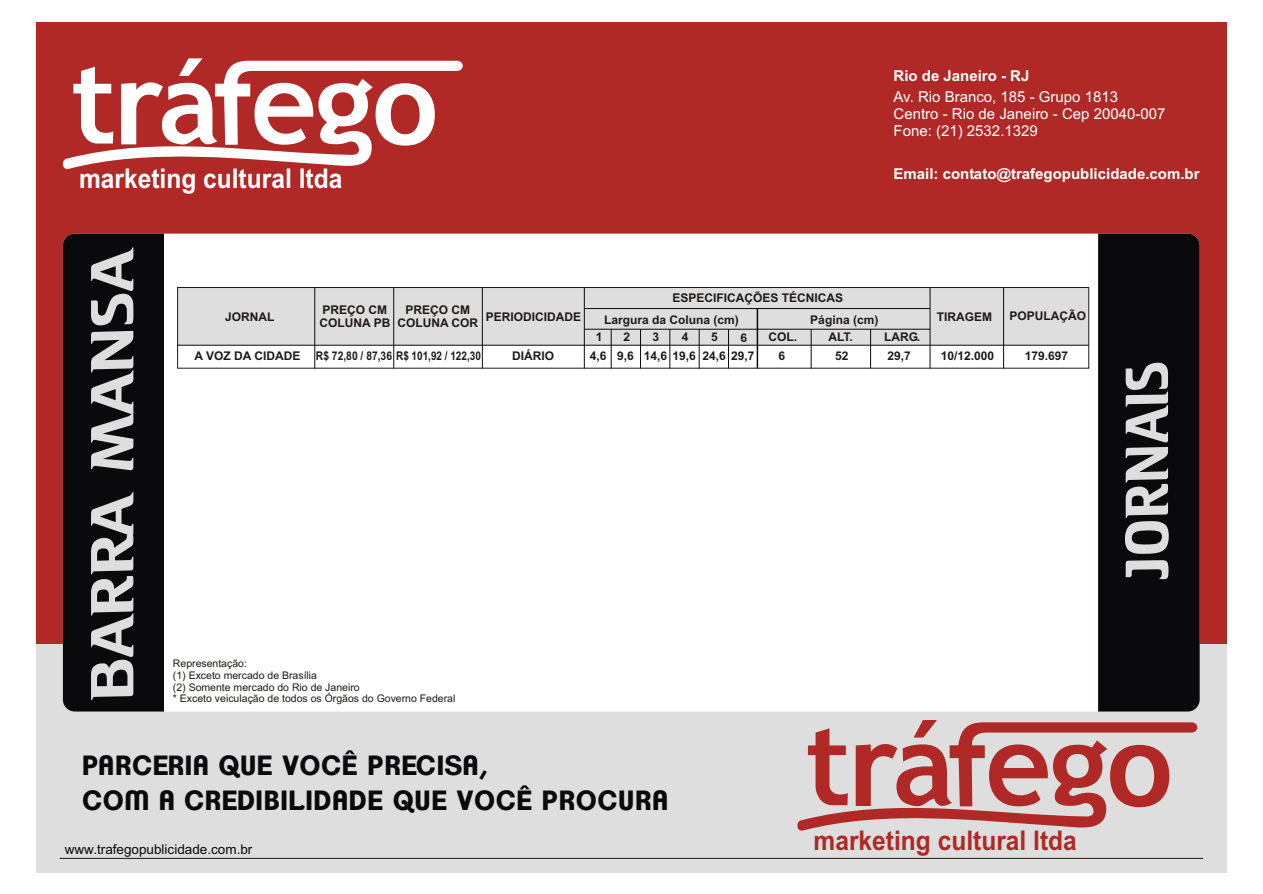
<style>
.page{position:relative;width:1263px;height:894px;background:#fff}
.page>*{position:absolute;margin:0;border:0;box-sizing:border-box;transform-origin:0 0}
.t1{font:italic 61.05px "Crillee It BT";color:#dedede;scale:1.15 1}
.t2{font:italic 61.05px "Crillee It BT";color:#dedede}
.t3{font:700 27.15px "Arial Narrow";color:#fff;scale:1.1 1}
.t4{font:700 27.15px "Arial Narrow";color:#b02926;scale:1.1 1}
.t5{font:700 27px/35.2px "Clemente P Dam";letter-spacing:.02em;color:#0a0a0d}
.t6{font:15px/16.8px "Arial";color:#fff}
.t7{font:700 15px "Arial";color:#fff}
.t8{font:13.5px "Arial";color:#0a0a0d}
.t9{font:700 12px/13.4px "Arial";color:#1f1a17}
.t10{font:700 12px "Arial";color:#1f1a17;scale:.86 1}
.t11{font:10.5px/11.7px "Arial";color:#1f1a17}
</style>
<div class="page">
<div style="left:36px;top:22px;width:1191px;height:851px;background:#dedede"></div>
<div style="left:36px;top:22px;width:1191px;height:622px;background:#b02926"></div>
<svg style="left:62px;top:58px;width:401px;height:112px"></svg>
<div style="left:63px;top:234px;width:1137px;height:478px;background:#fff;border-radius:12px"></div>
<div style="left:63px;top:234px;width:101px;height:478px;background:#0a0a0d"></div>
<div style="left:1098px;top:234px;width:102px;height:478px;background:#0a0a0d"></div>
<hr style="left:60px;top:858px;width:1143px;height:1px;background:#1f1a17">
<svg style="left:797px;top:720px;width:401px;height:111px"></svg>
<div style="left:178px;top:287px;width:911px;height:58px;background:#dedede"></div>
<hr style="left:1003px;top:288px;width:1px;height:81px;background:#0a0a0d">
<hr style="left:930px;top:288px;width:1px;height:81px;background:#0a0a0d">
<hr style="left:584px;top:288px;width:1px;height:81px;background:#0a0a0d">
<hr style="left:482px;top:288px;width:1px;height:81px;background:#0a0a0d">
<hr style="left:393px;top:288px;width:1px;height:81px;background:#0a0a0d">
<div style="left:177px;top:287px;width:912px;height:82px;border:1px solid #1f1a17"></div>
<hr style="left:314px;top:288px;width:1px;height:81px;background:#0a0a0d">
<hr style="left:757px;top:308px;width:1px;height:60px;background:#0a0a0d">
<hr style="left:178px;top:345px;width:911px;height:1px;background:#0a0a0d">
<hr style="left:584px;top:308px;width:346px;height:1px;background:#0a0a0d">
<hr style="left:611px;top:329px;width:1px;height:39px;background:#0a0a0d">
<hr style="left:584px;top:329px;width:174px;height:1px;background:#0a0a0d">
<hr style="left:640px;top:329px;width:1px;height:39px;background:#0a0a0d">
<hr style="left:669px;top:329px;width:1px;height:39px;background:#0a0a0d">
<hr style="left:699px;top:329px;width:1px;height:40px;background:#0a0a0d">
<hr style="left:728px;top:329px;width:1px;height:39px;background:#0a0a0d">
<hr style="left:757px;top:329px;width:173px;height:1px;background:#0a0a0d">
<hr style="left:811px;top:329px;width:1px;height:39px;background:#0a0a0d">
<hr style="left:870px;top:329px;width:1px;height:39px;background:#0a0a0d">
<h2 class="t3" style="left:79px;top:168px;width:241px">marketing cultural ltda</h2>
<p class="t7" style="left:894px;top:71px;width:137px">Rio de Janeiro - RJ</p>
<p class="t6" style="left:894px;top:90px;width:273px">Av. Rio Branco, 185 - Grupo 1813<br>Centro - Rio de Janeiro - Cep 20040-007<br>Fone: (21) 2532.1329</p>
<p class="t7" style="left:894px;top:168px;width:307px">Email: contato@trafegopublicidade.com.br</p>
<h1 class="t1" style="left:87px;top:695px;width:412px;rotate:-90deg">BARRA MANSA</h1>
<p class="t9" style="left:604px;top:287px;width:240px;line-height:22.6px;text-indent:68px">ESPECIFICAÇÕES TÉCNICAS<br>Largura da Coluna (cm)</p>
<p class="t9" style="left:225px;top:311px;width:51px">JORNAL</p>
<p class="t9" style="left:319px;top:304px;width:72px">PREÇO CM<br>COLUNA PB</p>
<p class="t9" style="left:397px;top:304px;width:82px;text-align:center">PREÇO CM<br>COLUNA COR</p>
<p class="t9" style="left:486px;top:311px;width:97px">PERIODICIDADE</p>
<p class="t9" style="left:937px;top:311px;width:57px">TIRAGEM</p>
<p class="t9" style="left:1010px;top:311px;width:78px">POPULAÇÃO</p>
<p class="t9" style="left:810px;top:314px;width:70px">Página (cm)</p>
<p class="t9" style="left:596px;top:331px;width:8px">1</p>
<p class="t9" style="left:624px;top:331px;width:8px">2</p>
<p class="t9" style="left:653px;top:331px;width:8px">3</p>
<p class="t9" style="left:682px;top:331px;width:8px">4</p>
<p class="t9" style="left:711px;top:331px;width:8px">5</p>
<p class="t9" style="left:740px;top:332px;width:8px">6</p>
<p class="t9" style="left:769px;top:331px;width:30px">COL.</p>
<p class="t9" style="left:829px;top:331px;width:26px">ALT.</p>
<p class="t9" style="left:884px;top:331px;width:38px">LARG.</p>
<p class="t9" style="left:195px;top:350px;width:107px">A VOZ DA CIDADE</p>
<p class="t10" style="left:316px;top:351px;width:193px">R$ 72,80 / 87,36 R$ 101,92 / 122,30</p>
<p class="t9" style="left:512px;top:350px;width:44px">DIÁRIO</p>
<p class="t9" style="left:590px;top:350px;width:166px">4,6 9,6 14,6 19,6 24,6 29,7</p>
<p class="t9" style="left:778px;top:350px;width:8px">6</p>
<p class="t9" style="left:835px;top:350px;width:15px">52</p>
<p class="t9" style="left:887px;top:350px;width:25px">29,7</p>
<p class="t9" style="left:941px;top:350px;width:55px">10/12.000</p>
<p class="t9" style="left:1025px;top:350px;width:45px">179.697</p>
<p class="t11" style="left:173px;top:659px;width:284px">Representação:<br>(1) Exceto mercado de Brasília<br>(2) Somente mercado do Rio de Janeiro<br>* Exceto veiculação de todos os Órgãos do Governo Federal</p>
<h3 class="t5" style="left:82px;top:749px;width:588px">PARCERIA QUE VOCÊ PRECISA,<br>COM A CREDIBILIDADE QUE VOCÊ PROCURA</h3>
<p class="t8" style="left:65px;top:844px;width:189px">www.trafegopublicidade.com.br</p>
<h2 class="t4" style="left:814px;top:830px;width:241px">marketing cultural ltda</h2>
<h1 class="t2" style="left:1122px;top:575px;width:238px;rotate:-90deg">JORNAIS</h1>
</div>
